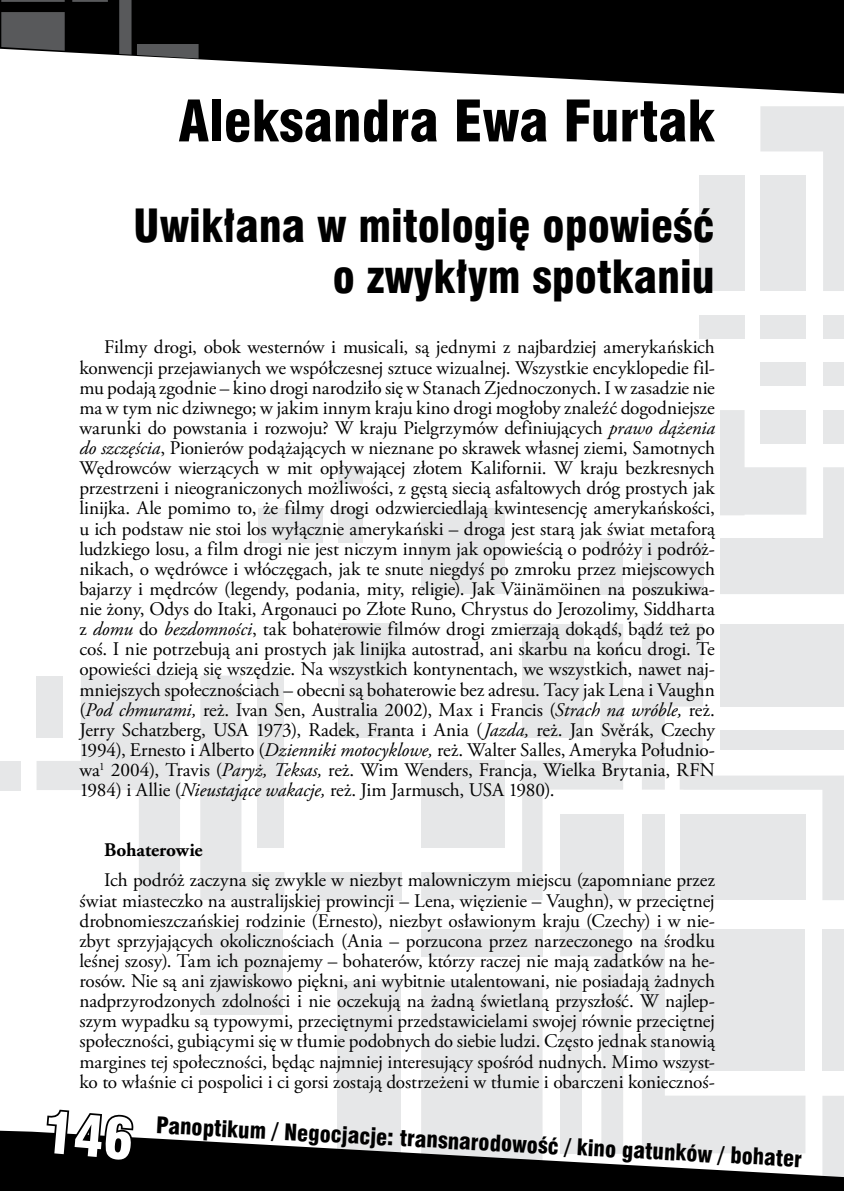
<style>
.page{position:relative;width:844px;height:1191px;background:#fff}
.page>*{position:absolute;margin:0;border:0;box-sizing:border-box;transform-origin:0 0}
.t1{font:52.5px "Swis 721 Blk Cn PL";color:#000}
.t2{font:42px/50.4px "Swis 721 Blk Cn PL";color:#000;text-align:right}
.t3{font:21px "Swis 721 Blk Cn PL";color:#000}
.t4{font:19.25px/20.1px "Adobe Garamond Pro";color:#000;text-align:justify}
.t5{font:700 19.25px "Adobe Garamond Pro";letter-spacing:-.005em;color:#000}
.s1{font-style:italic}
</style>
<div class="page">
<div style="left:698px;top:175px;width:46px;height:116px;background:#e6e7e8"></div>
<div style="left:822px;top:315px;width:21px;height:23px;background:#e6e7e8"></div>
<div style="left:760px;top:315px;width:46px;height:23px;background:#e6e7e8"></div>
<div style="left:698px;top:315px;width:46px;height:23px;background:#e6e7e8"></div>
<div style="left:822px;top:362px;width:21px;height:24px;background:#e6e7e8"></div>
<div style="left:760px;top:362px;width:46px;height:24px;background:#e6e7e8"></div>
<div style="left:600px;top:538px;width:23px;height:56px;background:#e6e7e8"></div>
<div style="left:641px;top:538px;width:62px;height:56px;background:#e6e7e8"></div>
<div style="left:300px;top:872px;width:101px;height:28px;background:#e6e7e8"></div>
<div style="left:0;top:761px;width:20px;height:29px;background:#e6e7e8"></div>
<div style="left:338px;top:981px;width:63px;height:210px;background:#e6e7e8"></div>
<div style="left:200px;top:929px;width:83px;height:85px;background:#e6e7e8"></div>
<div style="left:421px;top:508px;width:84px;height:86px;background:#e6e7e8"></div>
<div style="left:258px;top:508px;width:64px;height:34px;background:#e6e7e8"></div>
<div style="left:338px;top:508px;width:25px;height:34px;background:#e6e7e8"></div>
<div style="left:338px;top:468px;width:25px;height:15px;background:#e6e7e8"></div>
<div style="left:338px;top:623px;width:61px;height:114px;background:#e6e7e8"></div>
<svg style="left:760px;top:106px;width:83px;height:185px"></svg>
<svg style="left:642px;top:624px;width:201px;height:276px"></svg>
<svg style="left:421px;top:624px;width:202px;height:276px;fill:#e6e7e8"></svg>
<svg style="left:642px;top:929px;width:201px;height:201px"></svg>
<svg style="left:200px;top:675px;width:84px;height:225px"></svg>
<svg style="left:37px;top:675px;width:143px;height:225px"></svg>
<svg style="left:421px;top:929px;width:202px;height:201px"></svg>
<svg style="left:720px;top:410px;width:123px;height:184px"></svg>
<svg style="left:194px;top:0;width:649px;height:94px;fill:#000"></svg>
<svg style="left:0;top:0;width:198px;height:59px;background:#333334"></svg>
<svg style="left:0;top:1130px;width:843px;height:61px;fill:#000"></svg>
<svg style="left:45px;top:1109px;width:90px;height:82px"></svg>
<h1 class="t1" style="left:178px;top:88px;width:537px">Aleksandra Ewa Furtak</h1>
<h2 class="t2" style="left:133px;top:201px;width:583px">Uwikłana w mitologię opowieść o zwykłym spotkaniu</h2>
<p class="t4" style="left:79px;top:338px;width:637px;text-indent:25px">Filmy drogi, obok westernów i musicali, są jednymi z najbardziej amerykańskich konwencji przejawianych we współczesnej sztuce wizualnej. Wszystkie encyklopedie fil&shy;mu podają zgodnie – kino drogi narodziło się w Stanach Zjednoczonych. I w zasadzie nie ma w tym nic dziwnego; w jakim innym kraju kino drogi mogłoby znaleźć dogodniejsze warunki do powstania i rozwoju? W kraju Pielgrzymów definiujących <span class="s1">prawo dążenia do szczęścia</span>, Pionierów podążających w nieznane po skrawek własnej ziemi, Samotnych Wędrowców wierzących w mit opływającej złotem Kalifornii. W kraju bezkresnych przestrzeni i nieograniczonych możliwości, z gęstą siecią asfaltowych dróg prostych jak linijka. Ale pomimo to, że filmy drogi odzwierciedlają kwintesencję amerykańskości, u ich podstaw nie stoi los wyłącznie amerykański – droga jest starą jak świat metaforą ludzkiego losu, a film drogi nie jest niczym innym jak opowieścią o podróży i podróż&shy;nikach, o wędrówce i włóczęgach, jak te snute niegdyś po zmroku przez miejscowych bajarzy i mędrców (legendy, podania, mity, religie). Jak Väinämöinen na poszukiwa&shy;nie żony, Odys do Itaki, Argonauci po Złote Runo, Chrystus do Jerozolimy, Siddharta z <span class="s1">domu</span> do <span class="s1">bezdomności</span>, tak bohaterowie filmów drogi zmierzają dokądś, bądź też po coś. I nie potrzebują ani prostych jak linijka autostrad, ani skarbu na końcu drogi. Te opowieści dzieją się wszędzie. Na wszystkich kontynentach, we wszystkich, nawet naj&shy;mniejszych społecznościach – obecni są bohaterowie bez adresu. Tacy jak Lena i Vaughn (<span class="s1">Pod chmurami,</span> reż. Ivan Sen, Australia 2002), Max i Francis (<span class="s1">Strach na wróble,</span> reż.<br>Jerry Schatzberg, USA 1973), Radek, Franta i Ania (<span class="s1">Jazda,</span> reż. Jan Svěrák, Czechy 1994), Ernesto i Alberto (<span class="s1">Dzienniki motocyklowe,</span> reż. Walter Salles, Ameryka Południo&shy;wa<sup>1</sup> 2004), Travis (<span class="s1">Paryż, Teksas,</span> reż. Wim Wenders, Francja, Wielka Brytania, RFN 1984) i Allie (<span class="s1">Nieustające wakacje,</span> reż. Jim Jarmusch, USA 1980).</p>
<p class="t5" style="left:104px;top:839px;width:100px">Bohaterowie</p>
<p class="t4" style="left:79px;top:871px;width:637px;text-indent:25px">Ich podróż zaczyna się zwykle w niezbyt malowniczym miejscu (zapomniane przez świat miasteczko na australijskiej prowincji – Lena, więzienie – Vaughn), w przeciętnej drobnomieszczańskiej rodzinie (Ernesto), niezbyt osławionym kraju (Czechy) i w nie&shy;zbyt sprzyjających okolicznościach (Ania – porzucona przez narzeczonego na środku leśnej szosy). Tam ich poznajemy – bohaterów, którzy raczej nie mają zadatków na he&shy;rosów. Nie są ani zjawiskowo piękni, ani wybitnie utalentowani, nie posiadają żadnych nadprzyrodzonych zdolności i nie oczekują na żadną świetlaną przyszłość. W najlep&shy;szym wypadku są typowymi, przeciętnymi przedstawicielami swojej równie przeciętnej społeczności, gubiącymi się w tłumie podobnych do siebie ludzi. Często jednak stanowią margines tej społeczności, będąc najmniej interesujący spośród nudnych. Mimo wszyst&shy;ko to właśnie ci pospolici i ci gorsi zostają dostrzeżeni w tłumie i obarczeni koniecznoś-</p>
<p class="t3" style="left:157px;top:1111px;width:648px;rotate:3deg">Panoptikum / Negocjacje: transnarodowość / kino gatunków / bohater</p>
</div>
